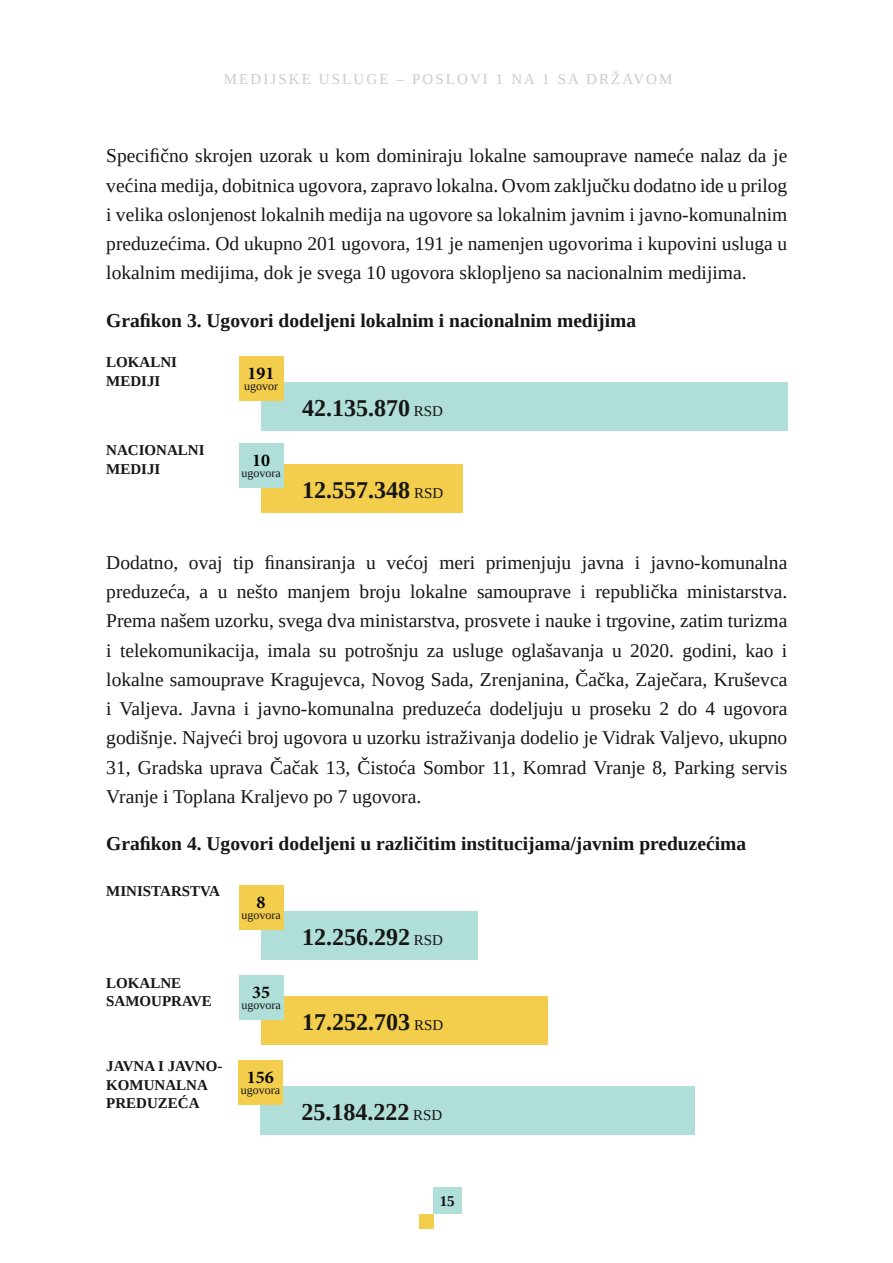
<style>
.page{position:relative;width:893px;height:1263px;background:#fff}
.page>*{position:absolute;margin:0;border:0;box-sizing:border-box;transform-origin:0 0}
.t1{font:700 24px "Tinos";color:#171616}
.t2{font:19.5px/29.2px "Tinos";color:#171616;text-align:justify}
.t3{font:700 19.5px "Tinos";color:#171616}
.t4{font:700 18px "Minion Pro";color:#040503}
.t5{font:700 15px/18.8px "Tinos";color:#171616}
.t6{font:15px "Tinos";letter-spacing:.14em;color:#cbcbcb}
.t7{font:12px "Tinos";color:#171616}
.s1{font-weight:400;font-size:15px}
</style>
<div class="page">
<div style="left:419px;top:1214px;width:14px;height:14px;background:#f3ce4d"></div>
<div style="left:433px;top:1187px;width:28px;height:27px;background:#b0ded9"></div>
<div style="left:261px;top:382px;width:526px;height:49px;background:#b0ded9"></div>
<div style="left:261px;top:911px;width:217px;height:49px;background:#b0ded9"></div>
<div style="left:260px;top:1086px;width:435px;height:49px;background:#b0ded9"></div>
<div style="left:261px;top:464px;width:202px;height:49px;background:#f3ce4d"></div>
<div style="left:261px;top:996px;width:287px;height:49px;background:#f3ce4d"></div>
<div style="left:239px;top:357px;width:44px;height:44px;background:#f3ce4d"></div>
<div style="left:239px;top:886px;width:44px;height:44px;background:#f3ce4d"></div>
<div style="left:238px;top:1061px;width:45px;height:44px;background:#f3ce4d"></div>
<div style="left:239px;top:443px;width:44px;height:45px;background:#b0ded9"></div>
<div style="left:239px;top:975px;width:44px;height:45px;background:#b0ded9"></div>
<p class="t6" style="left:224px;top:70px;width:450px">MEDIJSKE USLUGE – POSLOVI 1 NA 1 SA DRŽAVOM</p>
<p class="t2" style="left:106px;top:141px;width:683px">Specifično skrojen uzorak u kom dominiraju lokalne samouprave nameće nalaz da je većina medija, dobitnica ugovora, zapravo lokalna. Ovom zaključku dodatno ide u prilog i velika oslonjenost lokalnih medija na ugovore sa lokalnim javnim i javno-komunalnim preduzećima. Od ukupno 201 ugovora, 191 je namenjen ugovorima i kupovini usluga u lokalnim medijima, dok je svega 10 ugovora sklopljeno sa nacionalnim medijima.</p>
<p class="t3" style="left:106px;top:307px;width:531px">Grafikon 3. Ugovori dodeljeni lokalnim i nacionalnim medijima</p>
<p class="t5" style="left:106px;top:352px;width:72px">LOKALNI<br>MEDIJI</p>
<p class="t5" style="left:106px;top:441px;width:100px">NACIONALNI<br>MEDIJI</p>
<p class="t4" style="left:248px;top:361px;width:28px">191</p>
<p class="t7" style="left:244px;top:378px;width:35px">ugovor</p>
<p class="t4" style="left:252px;top:448px;width:19px">10</p>
<p class="t7" style="left:241px;top:465px;width:41px">ugovora</p>
<p class="t1" style="left:302px;top:391px;width:142px">42.135.870 <span class="s1">RSD</span></p>
<p class="t1" style="left:302px;top:474px;width:142px">12.557.348 <span class="s1">RSD</span></p>
<p class="t2" style="left:106px;top:548px;width:683px">Dodatno, ovaj tip finansiranja u većoj meri primenjuju javna i javno-komunalna preduzeća, a u nešto manjem broju lokalne samouprave i republička ministarstva.<br>Prema našem uzorku, svega dva ministarstva, prosvete i nauke i trgovine, zatim turizma i telekomunikacija, imala su potrošnju za usluge oglašavanja u 2020. godini, kao i lokalne samouprave Kragujevca, Novog Sada, Zrenjanina, Čačka, Zaječara, Kruševca i Valjeva. Javna i javno-komunalna preduzeća dodeljuju u proseku 2 do 4 ugovora godišnje. Najveći broj ugovora u uzorku istraživanja dodelio je Vidrak Valjevo, ukupno 31, Gradska uprava Čačak 13, Čistoća Sombor 11, Komrad Vranje 8, Parking servis Vranje i Toplana Kraljevo po 7 ugovora.</p>
<p class="t3" style="left:106px;top:830px;width:641px">Grafikon 4. Ugovori dodeljeni u različitim institucijama/javnim preduzećima</p>
<p class="t5" style="left:106px;top:881px;width:115px">MINISTARSTVA</p>
<p class="t4" style="left:257px;top:890px;width:10px">8</p>
<p class="t7" style="left:241px;top:907px;width:41px">ugovora</p>
<p class="t5" style="left:106px;top:973px;width:107px">LOKALNE<br>SAMOUPRAVE</p>
<p class="t4" style="left:252px;top:980px;width:19px">35</p>
<p class="t7" style="left:241px;top:997px;width:41px">ugovora</p>
<p class="t5" style="left:106px;top:1056px;width:118px">JAVNA I JAVNO-<br>KOMUNALNA<br>PREDUZEĆA</p>
<p class="t4" style="left:247px;top:1065px;width:28px">156</p>
<p class="t7" style="left:241px;top:1082px;width:41px">ugovora</p>
<p class="t1" style="left:302px;top:920px;width:142px">12.256.292 <span class="s1">RSD</span></p>
<p class="t1" style="left:302px;top:1006px;width:142px">17.252.703 <span class="s1">RSD</span></p>
<p class="t1" style="left:301px;top:1095px;width:142px">25.184.222 <span class="s1">RSD</span></p>
<p class="t5" style="left:440px;top:1191px;width:16px">15</p>
</div>
